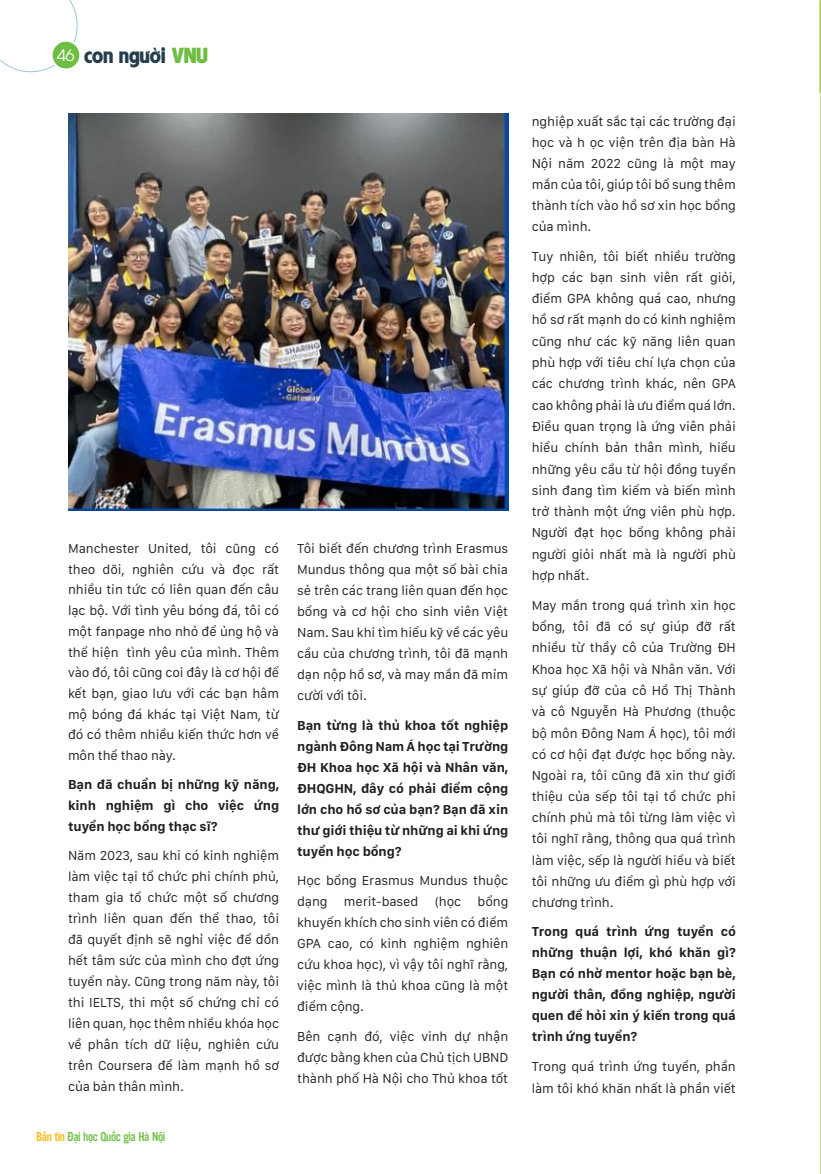
<style>
.page{position:relative;width:821px;height:1174px;background:#fff}
.page>*{position:absolute;margin:0;border:0;box-sizing:border-box;transform-origin:0 0}
.t1{font:19.5px "UTM American Sans";color:#253d4e}
.t2{font:15.6px "UTM Avo";color:#fff;scale:1.05 1}
.t3{font:13.5px/21px "San Francisco Text";letter-spacing:-.01em;color:#231f20;text-align:justify}
.t4{font:700 13.5px/21px "San Francisco Text";letter-spacing:-.01em;color:#231f20;text-align:justify}
.t5{font:13.5px "UTM Alter Gothic";letter-spacing:-.03em;color:#6fbe44}
.s1{color:#6fbe44}
.s2{color:#fcb814}
</style>
<div class="page">
<svg style="left:0;top:0;width:77px;height:72px"></svg>
<div style="left:52px;top:41px;width:28px;height:28px;background:#6fbe44;border-radius:50%"></div>
<div style="left:51px;top:40px;width:30px;height:30px;border:2px solid #fff;border-radius:50%"></div>
<hr style="left:819px;top:0;width:1px;height:93px;background:#93be19">
<hr style="left:820px;top:1px;width:1px;height:1173px;background:#93be19">
<img style="left:68px;top:113px;width:440px;height:397px">
<p class="t2" style="left:57px;top:44px;width:18px">46</p>
<p class="t1" style="left:84px;top:40px;width:125px">con người <span class="s1">VNU</span></p>
<p class="t3" style="left:68px;top:538px;width:213px">Manchester United, tôi cũng có theo dõi, nghiên cứu và đọc rất nhiều tin tức có liên quan đến câu lạc bộ. Với tình yêu bóng đá, tôi có một fanpage nho nhỏ để ủng hộ và thể hiện tình yêu của mình. Thêm vào đó, tôi cũng coi đây là cơ hội để kết bạn, giao lưu với các bạn hâm mộ bóng đá khác tại Việt Nam, từ đó có thêm nhiều kiến thức hơn về môn thể thao này.</p>
<p class="t4" style="left:68px;top:774px;width:213px">Bạn đã chuẩn bị những kỹ năng, kinh nghiệm gì cho việc ứng tuyển học bổng thạc sĩ?</p>
<p class="t3" style="left:68px;top:844px;width:213px">Năm 2023, sau khi có kinh nghiệm làm việc tại tổ chức phi chính phủ, tham gia tổ chức một số chương trình liên quan đến thể thao, tôi đã quyết định sẽ nghỉ việc để dồn hết tâm sức của mình cho đợt ứng tuyển này. Cũng trong năm này, tôi thi IELTS, thi một số chứng chỉ có liên quan, học thêm nhiều khóa học về phân tích dữ liệu, nghiên cứu trên Coursera để làm mạnh hồ sơ của bản thân mình.</p>
<p class="t5" style="left:36px;top:1127px;width:131px"><span class="s2">Bản tin</span> Đại học Quốc gia Hà Nội</p>
<p class="t3" style="left:297px;top:537px;width:213px">Tôi biết đến chương trình Erasmus Mundus thông qua một số bài chia sẻ trên các trang liên quan đến học bổng và cơ hội cho sinh viên Việt Nam. Sau khi tìm hiểu kỹ về các yêu cầu của chương trình, tôi đã mạnh dạn nộp hồ sơ, và may mắn đã mỉm cười với tôi.</p>
<p class="t4" style="left:297px;top:714px;width:213px">Bạn từng là thủ khoa tốt nghiệp ngành Đông Nam Á học tại Trường ĐH Khoa học Xã hội và Nhân văn, ĐHQGHN, đây có phải điểm cộng lớn cho hồ sơ của bạn? Bạn đã xin thư giới thiệu từ những ai khi ứng tuyển học bổng?</p>
<p class="t3" style="left:297px;top:869px;width:213px">Học bổng Erasmus Mundus thuộc dạng merit-based (học bổng khuyến khích cho sinh viên có điểm GPA cao, có kinh nghiệm nghiên cứu khoa học), vì vậy tôi nghĩ rằng, việc mình là thủ khoa cũng là một điểm cộng.</p>
<p class="t3" style="left:297px;top:1025px;width:213px">Bên cạnh đó, việc vinh dự nhận được bằng khen của Chủ tịch UBND thành phố Hà Nội cho Thủ khoa tốt</p>
<p class="t3" style="left:531px;top:110px;width:206px">nghiệp xuất sắc tại các trường đại học và h ọc viện trên địa bàn Hà Nội năm 2022 cũng là một may mắn của tôi, giúp tôi bổ sung thêm thành tích vào hồ sơ xin học bổng của mình.</p>
<p class="t3" style="left:531px;top:245px;width:206px">Tuy nhiên, tôi biết nhiều trường hợp các bạn sinh viên rất giỏi, điểm GPA không quá cao, nhưng hồ sơ rất mạnh do có kinh nghiệm cũng như các kỹ năng liên quan phù hợp với tiêu chí lựa chọn của các chương trình khác, nên GPA cao không phải là ưu điểm quá lớn.<br>Điều quan trọng là ứng viên phải hiểu chính bản thân mình, hiểu những yêu cầu từ hội đồng tuyển sinh đang tìm kiếm và biến mình trở thành một ứng viên phù hợp.<br>Người đạt học bổng không phải người giỏi nhất mà là người phù hợp nhất.</p>
<p class="t3" style="left:531px;top:594px;width:206px">May mắn trong quá trình xin học bổng, tôi đã có sự giúp đỡ rất nhiều từ thầy cô của Trường ĐH Khoa học Xã hội và Nhân văn. Với sự giúp đỡ của cô Hồ Thị Thành và cô Nguyễn Hà Phương (thuộc bộ môn Đông Nam Á học), tôi mới có cơ hội đạt được học bổng này.<br>Ngoài ra, tôi cũng đã xin thư giới thiệu của sếp tôi tại tổ chức phi chính phủ mà tôi từng làm việc vì tôi nghĩ rằng, thông qua quá trình làm việc, sếp là người hiểu và biết tôi những ưu điểm gì phù hợp với chương trình.</p>
<p class="t4" style="left:531px;top:920px;width:206px">Trong quá trình ứng tuyển có những thuận lợi, khó khăn gì?<br>Bạn có nhờ mentor hoặc bạn bè, người thân, đồng nghiệp, người quen để hỏi xin ý kiến trong quá trình ứng tuyển?</p>
<p class="t3" style="left:531px;top:1055px;width:206px;line-height:21.5px">Trong quá trình ứng tuyển, phần làm tôi khó khăn nhất là phần viết</p>
</div>
